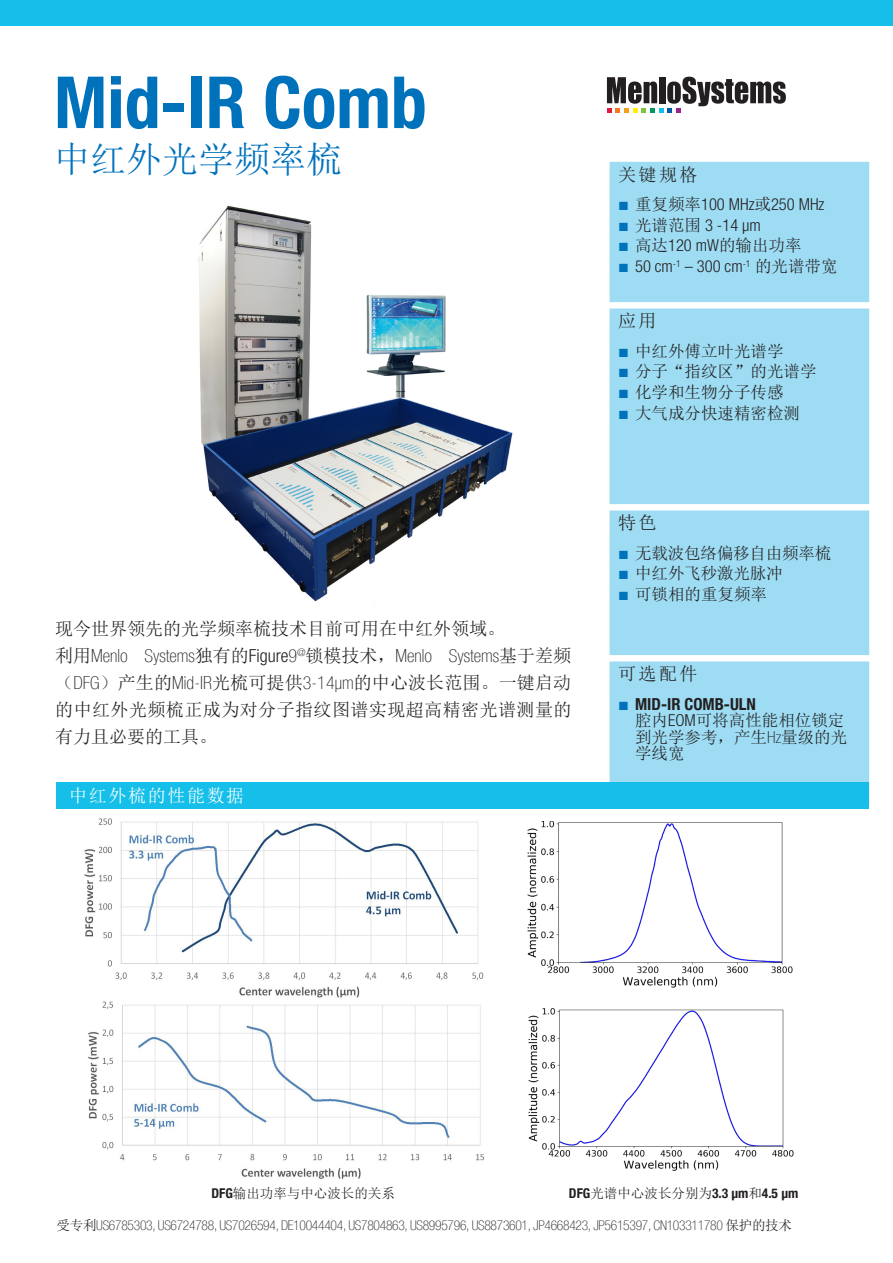
<style>
.page{position:relative;width:893px;height:1263px;background:#fff}
.page>*{position:absolute;margin:0;border:0;box-sizing:border-box;transform-origin:0 0}
.t1{font:700 condensed 72px "Helvetica Neue LT Com";color:#0072bc}
.Subtitle{font:36px "Sim Sun";color:#0072bc}
.Paragraph_Title_2{font:18px/27px "Sim Sun";letter-spacing:.005em;color:#231f20;text-align:justify}
.Paragraph_Title_2-2{font:18px "Sim Sun";letter-spacing:.09em;color:#fff}
.t2{font:16.5px/16.5px "Sim Sun";color:#231f20}
.t3{font:300 condensed 16.5px "Helvetica Neue LT Com";color:#231f20}
.t4{font:100 condensed 13.5px "Helvetica Neue LT Com";letter-spacing:-.02em;color:#231f20}
.t5{font:700 condensed 13.5px "Helvetica Neue LT Com";color:#231f20}
.t6{font:13.5px "Sim Sun";color:#231f20}
.s1{font-family:"Helvetica Neue LT Com";font-weight:100;font-stretch:condensed}
.s2{font-family:"Helvetica Neue LT Com";font-weight:300;font-stretch:condensed}
.s3{font-family:"Times New Roman";font-weight:400;font-stretch:normal;font-size:18px;color:#0072bc}
.s4{font-family:"Sim Sun";font-weight:400;font-stretch:normal}
.s5{font-family:"Times New Roman";font-size:18px;color:#0072bc}
.s6{font-family:"Helvetica Neue LT Com";font-weight:700;font-stretch:condensed}
</style>
<div class="page">
<div style="left:0;top:0;width:893px;height:26px;background:#15bfe9"></div>
<img style="left:198px;top:205px;width:315px;height:397px">
<svg style="left:607px;top:77px;width:179px;height:36px"></svg>
<div style="left:610px;top:162px;width:259px;height:620px;background:#9ddcf3"></div>
<div style="left:57px;top:782px;width:812px;height:26px;background:#15bfe9"></div>
<img style="left:84px;top:818px;width:400px;height:180px">
<img style="left:88px;top:1001px;width:396px;height:178px">
<img style="left:528px;top:1008px;width:266px;height:163px">
<img style="left:527px;top:822px;width:266px;height:166px">
<p class="t1" style="left:54px;top:59px;width:374px">Mid-IR Comb</p>
<p class="Subtitle" style="left:54px;top:142px;width:289px">中红外光学频率梳</p>
<p class="Paragraph_Title_2" style="left:55px;top:615px;width:452px">现今世界领先的光学频率梳技术目前可用在中红外领域。</p>
<p class="Paragraph_Title_2" style="left:55px;top:642px;width:518px">利用<span class="s1">Menlo Systems</span>独有的<span class="s2">Figure</span><span class="s1">9</span><sup>@</sup>锁模技术，<span class="s1">Menlo Systems</span>基于差频（<span class="s1">DFG</span>）产生的<span class="s1">Mid-IR</span>光梳可提供<span class="s1">3-14µm</span>的中心波长范围。一键启动的中红外光频梳正成为对分子指纹图谱实现超高精密光谱测量的有力且必要的工具。</p>
<p class="Paragraph_Title_2-2" style="left:69px;top:786px;width:176px">中红外梳的性能数据</p>
<p class="Paragraph_Title_2" style="left:618px;top:161px;width:81px">关键规格</p>
<p class="t3" style="left:618px;top:195px;width:208px"><span class="s3">■</span> <span class="s4">重复频率</span>100 MHz<span class="s4">或</span>250 MHz</p>
<p class="t3" style="left:618px;top:215px;width:144px"><span class="s3">■</span> <span class="s4">光谱范围</span> 3 -14 µm</p>
<p class="t2" style="left:618px;top:237px;width:185px"><span class="s5">■</span> 高达<span class="s2">120 mW</span>的输出功率</p>
<p class="t3" style="left:618px;top:257px;width:221px"><span class="s3">■</span> 50 cm<sup>-1</sup> – 300 cm<sup>-1</sup> <span class="s4">的光谱带宽</span></p>
<p class="Paragraph_Title_2" style="left:618px;top:307px;width:40px">应用</p>
<p class="t2" style="left:618px;top:342px;width:167px"><span class="s5">■</span> 中红外傅立叶光谱学</p>
<p class="t2" style="left:618px;top:363px;width:200px"><span class="s5">■</span> 分子“指纹区”的光谱学</p>
<p class="t2" style="left:618px;top:384px;width:167px"><span class="s5">■</span> 化学和生物分子传感</p>
<p class="t2" style="left:618px;top:405px;width:184px"><span class="s5">■</span> 大气成分快速精密检测</p>
<p class="Paragraph_Title_2" style="left:618px;top:509px;width:40px">特色</p>
<p class="t2" style="left:618px;top:544px;width:215px"><span class="s5">■</span> 无载波包络偏移自由频率梳</p>
<p class="t2" style="left:618px;top:565px;width:166px"><span class="s5">■</span> 中红外飞秒激光脉冲</p>
<p class="t2" style="left:618px;top:586px;width:151px"><span class="s5">■</span> 可锁相的重复频率</p>
<p class="Paragraph_Title_2" style="left:618px;top:660px;width:81px">可选配件</p>
<p class="t2" style="left:635px;top:695px;width:214px;text-indent:-17px"><span class="s5">■</span> <span class="s6">MID-IR COMB-ULN<br></span>腔内<span class="s2">EOM</span>可将高性能相位锁定到光学参考，产生<span class="s1">Hz</span>量级的光学线宽</p>
<p class="t6" style="left:211px;top:1186px;width:185px"><span class="s6">DFG</span>输出功率与中心波长的关系</p>
<p class="t5" style="left:569px;top:1185px;width:231px">DFG<span class="s4">光谱中心波长分别为</span>3.3 µm<span class="s4">和</span>4.5 µm</p>
<p class="t4" style="left:57px;top:1218px;width:737px"><span class="s4">受专利</span>US6785303, US6724788, US7026594, DE10044404, US7804863, US8995796, US8873601, JP4668423, JP5615397, CN103311780 <span class="s4">保护的技术</span></p>
</div>
